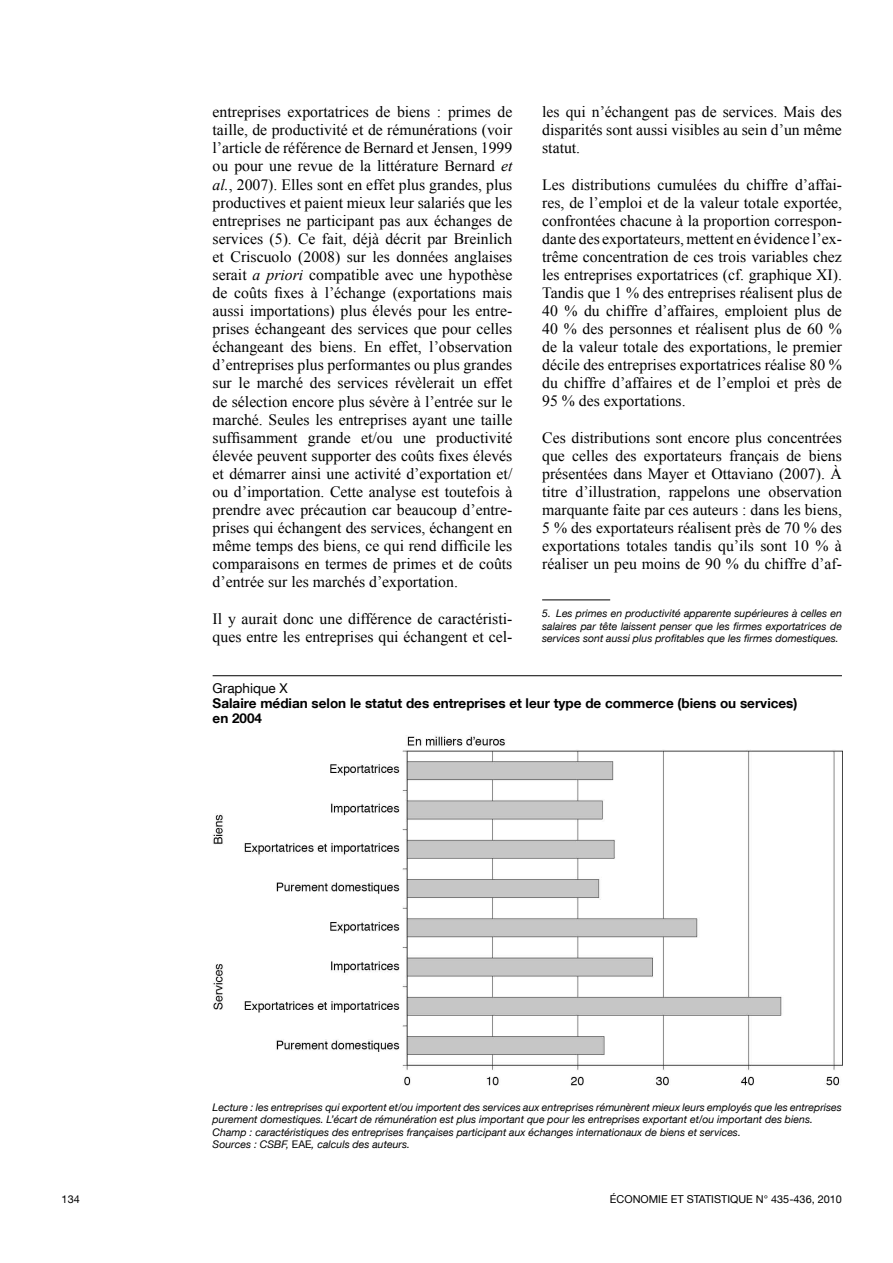
<style>
.page{position:relative;width:893px;height:1263px;background:#fff}
.page>*{position:absolute;margin:0;border:0;box-sizing:border-box;transform-origin:0 0}
.t1{font:15.75px/18.1px "Times New Roman";color:#000;text-align:justify}
.t2{font:700 13.5px/15px "Helvetica Neue LT Com";color:#000}
.t3{font:13.5px "Helvetica Neue LT Com";color:#000}
.t4{font:10.8px "Helvetica Neue LT Com";color:#000}
.t5{font:italic 10.5px/12.5px "Helvetica Neue LT Com";color:#000;text-align:justify}
.s1{font-style:italic}
.s2{font-style:normal}
</style>
<div class="page">
<hr style="left:542px;top:599px;width:68px;height:1px;background:#000">
<hr style="left:213px;top:675px;width:629px;height:1px;background:#000">
<img style="left:213px;top:736px;width:629px;height:350px">
<p class="t1" style="left:213px;top:103px;width:301px">entreprises exportatrices de biens : primes de taille, de productivité et de rémunérations (voir l’article de référence de Bernard et Jensen, 1999 ou pour une revue de la littérature Bernard <span class="s1">et al.</span>, 2007). Elles sont en effet plus grandes, plus productives et paient mieux leur salariés que les entreprises ne participant pas aux échanges de services (5). Ce fait, déjà décrit par Breinlich et Criscuolo (2008) sur les données anglaises serait <span class="s1">a priori</span> compatible avec une hypothèse de coûts fixes à l’échange (exportations mais aussi importations) plus élevés pour les entre&shy;prises échangeant des services que pour celles échangeant des biens. En effet, l’observation d’entreprises plus performantes ou plus grandes sur le marché des services révèlerait un effet de sélection encore plus sévère à l’entrée sur le marché. Seules les entreprises ayant une taille suffisamment grande et/ou une productivité élevée peuvent supporter des coûts fixes élevés et démarrer ainsi une activité d’exportation et/ ou d’importation. Cette analyse est toutefois à prendre avec précaution car beaucoup d’entre&shy;prises qui échangent des services, échangent en même temps des biens, ce qui rend difficile les comparaisons en termes de primes et de coûts d’entrée sur les marchés d’exportation.</p>
<p class="t1" style="left:213px;top:610px;width:301px">Il y aurait donc une différence de caractéristi&shy;ques entre les entreprises qui échangent et cel-</p>
<p class="t1" style="left:542px;top:103px;width:301px">les qui n’échangent pas de services. Mais des disparités sont aussi visibles au sein d’un même statut.</p>
<p class="t1" style="left:542px;top:176px;width:301px">Les distributions cumulées du chiffre d’affai&shy;res, de l’emploi et de la valeur totale exportée, confrontées chacune à la proportion correspon&shy;dante des exportateurs, mettent en évidence l’ex&shy;trême concentration de ces trois variables chez les entreprises exportatrices (cf. graphique XI).<br>Tandis que 1 % des entreprises réalisent plus de 40 % du chiffre d’affaires, emploient plus de 40 % des personnes et réalisent plus de 60 % de la valeur totale des exportations, le premier décile des entreprises exportatrices réalise 80 % du chiffre d’affaires et de l’emploi et près de 95 % des exportations.</p>
<p class="t1" style="left:542px;top:428px;width:301px">Ces distributions sont encore plus concentrées que celles des exportateurs français de biens présentées dans Mayer et Ottaviano (2007). À titre d’illustration, rappelons une observation marquante faite par ces auteurs : dans les biens, 5 % des exportateurs réalisent près de 70 % des exportations totales tandis qu’ils sont 10 % à réaliser un peu moins de 90 % du chiffre d’af-</p>
<p class="t5" style="left:542px;top:607px;width:301px">5. Les primes en productivité apparente supérieures à celles en salaires par tête laissent penser que les firmes exportatrices de services sont aussi plus profitables que les firmes domestiques.</p>
<p class="t3" style="left:213px;top:680px;width:77px">Graphique X</p>
<p class="t2" style="left:213px;top:695px;width:586px">Salaire médian selon le statut des entreprises et leur type de commerce (biens ou services) en 2004</p>
<p class="t5" style="left:213px;top:1101px;width:631px;text-align:left">Lecture : les entreprises qui exportent et/ou importent des services aux entreprises rémunèrent mieux leurs employés que les entreprises purement domestiques. L’écart de rémunération est plus important que pour les entreprises exportant et/ou important des biens.<br>Champ : caractéristiques des entreprises françaises participant aux échanges internationaux de biens et services.<br>Sources : CSBF, <span class="s2">EAE</span>, calculs des auteurs.</p>
<p class="t4" style="left:62px;top:1192px;width:20px">134</p>
<p class="t4" style="left:610px;top:1192px;width:233px">ÉCONOMIE ET STATISTIQUE N° 435-436, 2010</p>
</div>
